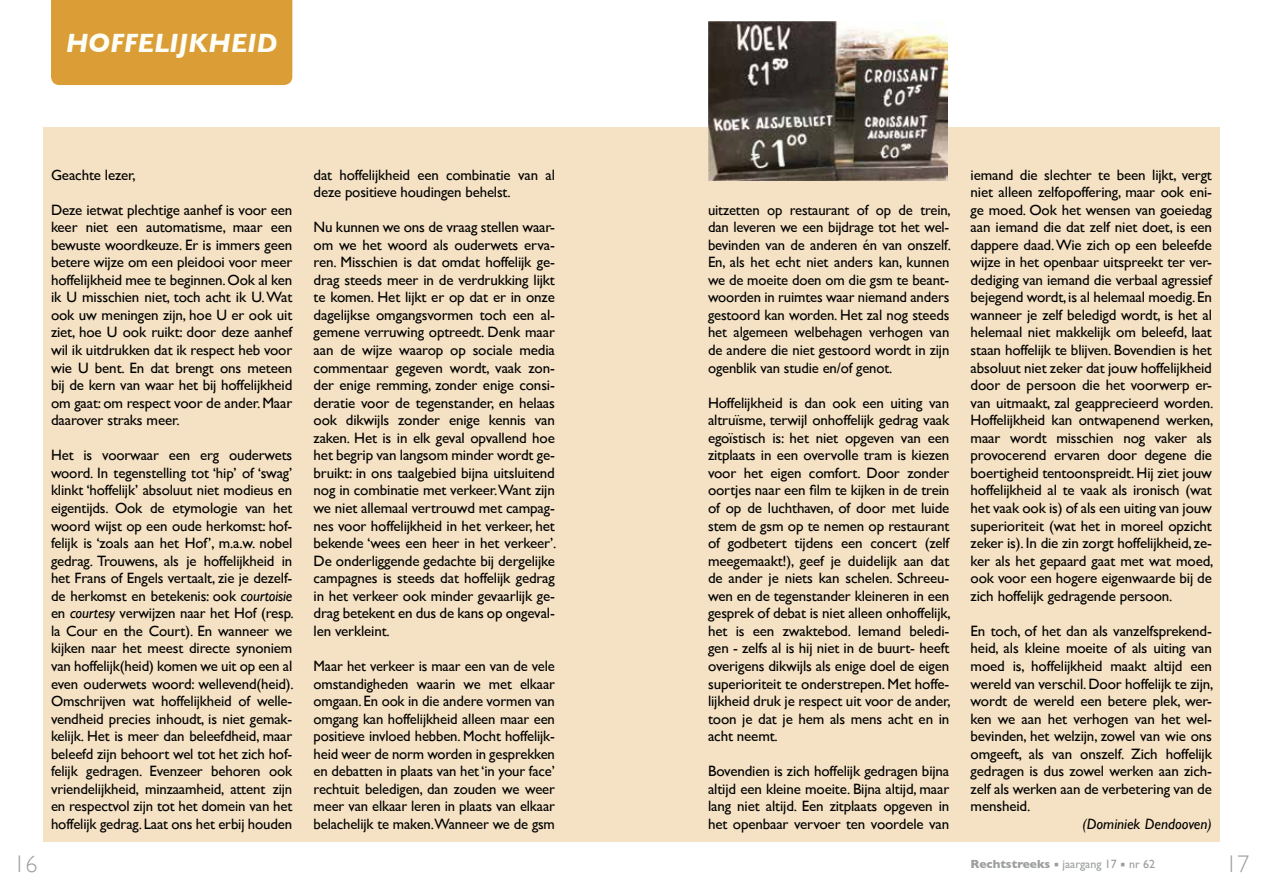
<style>
.page{position:relative;width:1263px;height:893px;background:#fff}
.page>*{position:absolute;margin:0;border:0;box-sizing:border-box;transform-origin:0 0}
.t1{font:italic 700 27px "Gill Sans";letter-spacing:-.005em;color:#fefef8}
.t2{font:300 24px "Gill Sans";color:#9c9e9f}
.t3{font:15px/17.5px "Gill Sans";letter-spacing:-.01em;color:#000;text-align:justify}
.t4{font:italic 15px "Gill Sans";color:#000}
.t5{font:12px "Gill Sans";color:#9c9e9f}
.s1{font-style:italic}
.s2{font-weight:700}
</style>
<div class="page">
<div style="left:43px;top:128px;width:588px;height:714px;background:#f5e2c4"></div>
<div style="left:631px;top:128px;width:589px;height:714px;background:#f5e2c4"></div>
<div style="left:51px;top:0;width:241px;height:85px;background:#db9e36"></div>
<img style="left:708px;top:21px;width:239px;height:160px">
<h1 class="t1" style="left:66px;top:27px;width:213px">HOFFELIJKHEID</h1>
<p class="t3" style="left:51px;top:166px;width:86px">Geachte lezer,</p>
<p class="t3" style="left:51px;top:201px;width:243px">Deze ietwat plechtige aanhef is voor een keer niet een automatisme, maar een bewuste woordkeuze. Er is immers geen betere wijze om een pleidooi voor meer hoffelijkheid mee te beginnen. Ook al ken ik U misschien niet, toch acht ik U. Wat ook uw meningen zijn, hoe U er ook uit ziet, hoe U ook ruikt: door deze aanhef wil ik uitdrukken dat ik respect heb voor wie U bent. En dat brengt ons meteen bij de kern van waar het bij hoffelijkheid om gaat: om respect voor de ander. Maar daarover straks meer.</p>
<p class="t3" style="left:51px;top:446px;width:244px">Het is voorwaar een erg ouderwets woord. In tegenstelling tot ‘hip’ of ‘swag’ klinkt ‘hoffelijk’ absoluut niet modieus en eigentijds. Ook de etymologie van het woord wijst op een oude herkomst: hof&shy;felijk is ‘zoals aan het Hof’, m.a.w. nobel gedrag. Trouwens, als je hoffelijkheid in het Frans of Engels vertaalt, zie je dezelf&shy;de herkomst en betekenis: ook <span class="s1">courtoisie </span>en <span class="s1">courtesy</span> verwijzen naar het Hof (resp. la Cour en the Court). En wanneer we kijken naar het meest directe synoniem van hoffelijk(heid) komen we uit op een al even ouderwets woord: wellevend(heid).<br>Omschrijven wat hoffelijkheid of welle&shy;vendheid precies inhoudt, is niet gemak&shy;kelijk. Het is meer dan beleefdheid, maar beleefd zijn behoort wel tot het zich hof&shy;felijk gedragen. Evenzeer behoren ook vriendelijkheid, minzaamheid, attent zijn en respectvol zijn tot het domein van het hoffelijk gedrag. Laat ons het erbij houden</p>
<p class="t3" style="left:314px;top:166px;width:243px">dat hoffelijkheid een combinatie van al deze positieve houdingen behelst.</p>
<p class="t3" style="left:314px;top:218px;width:244px">Nu kunnen we ons de vraag stellen waar&shy;om we het woord als ouderwets erva&shy;ren. Misschien is dat omdat hoffelijk ge&shy;drag steeds meer in de verdrukking lijkt te komen. Het lijkt er op dat er in onze dagelijkse omgangsvormen toch een al&shy;gemene verruwing optreedt. Denk maar aan de wijze waarop op sociale media commentaar gegeven wordt, vaak zon&shy;der enige remming, zonder enige consi&shy;deratie voor de tegenstander, en helaas ook dikwijls zonder enige kennis van zaken. Het is in elk geval opvallend hoe het begrip van langsom minder wordt ge&shy;bruikt: in ons taalgebied bijna uitsluitend nog in combinatie met verkeer.Want zijn we niet allemaal vertrouwd met campag&shy;nes voor hoffelijkheid in het verkeer, het bekende ‘wees een heer in het verkeer’.<br>De onderliggende gedachte bij dergelijke campagnes is steeds dat hoffelijk gedrag in het verkeer ook minder gevaarlijk ge&shy;drag betekent en dus de kans op ongeval&shy;len verkleint.</p>
<p class="t3" style="left:314px;top:657px;width:243px">Maar het verkeer is maar een van de vele omstandigheden waarin we met elkaar omgaan. En ook in die andere vormen van omgang kan hoffelijkheid alleen maar een positieve invloed hebben. Mocht hoffelijk&shy;heid weer de norm worden in gesprekken en debatten in plaats van het ‘in your face’ rechtuit beledigen, dan zouden we weer meer van elkaar leren in plaats van elkaar belachelijk te maken.Wanneer we de gsm</p>
<p class="t3" style="left:708px;top:201px;width:244px">uitzetten op restaurant of op de trein, dan leveren we een bijdrage tot het wel&shy;bevinden van de anderen én van onszelf.<br>En, als het echt niet anders kan, kunnen we de moeite doen om die gsm te beant&shy;woorden in ruimtes waar niemand anders gestoord kan worden. Het zal nog steeds het algemeen welbehagen verhogen van de andere die niet gestoord wordt in zijn ogenblik van studie en/of genot.</p>
<p class="t3" style="left:708px;top:394px;width:244px">Hoffelijkheid is dan ook een uiting van altruïsme, terwijl onhoffelijk gedrag vaak egoïstisch is: het niet opgeven van een zitplaats in een overvolle tram is kiezen voor het eigen comfort. Door zonder oortjes naar een film te kijken in de trein of op de luchthaven, of door met luide stem de gsm op te nemen op restaurant of godbetert tijdens een concert (zelf meegemaakt!), geef je duidelijk aan dat de ander je niets kan schelen. Schreeu&shy;wen en de tegenstander kleineren in een gesprek of debat is niet alleen onhoffelijk, het is een zwaktebod. Iemand beledi&shy;gen - zelfs al is hij niet in de buurt- heeft overigens dikwijls als enige doel de eigen superioriteit te onderstrepen. Met hoffe&shy;lijkheid druk je respect uit voor de ander, toon je dat je hem als mens acht en in acht neemt.</p>
<p class="t3" style="left:708px;top:762px;width:243px">Bovendien is zich hoffelijk gedragen bijna altijd een kleine moeite. Bijna altijd, maar lang niet altijd. Een zitplaats opgeven in het openbaar vervoer ten voordele van</p>
<p class="t3" style="left:971px;top:166px;width:244px">iemand die slechter te been lijkt, vergt niet alleen zelfopoffering, maar ook eni&shy;ge moed. Ook het wensen van goeiedag aan iemand die dat zelf niet doet, is een dappere daad. Wie zich op een beleefde wijze in het openbaar uitspreekt ter ver&shy;dediging van iemand die verbaal agressief bejegend wordt, is al helemaal moedig. En wanneer je zelf beledigd wordt, is het al helemaal niet makkelijk om beleefd, laat staan hoffelijk te blijven. Bovendien is het absoluut niet zeker dat jouw hoffelijkheid door de persoon die het voorwerp er&shy;van uitmaakt, zal geapprecieerd worden.<br>Hoffelijkheid kan ontwapenend werken, maar wordt misschien nog vaker als provocerend ervaren door degene die boertigheid tentoonspreidt. Hij ziet jouw hoffelijkheid al te vaak als ironisch (wat het vaak ook is) of als een uiting van jouw superioriteit (wat het in moreel opzicht zeker is). In die zin zorgt hoffelijkheid, ze&shy;ker als het gepaard gaat met wat moed, ook voor een hogere eigenwaarde bij de zich hoffelijk gedragende persoon.</p>
<p class="t3" style="left:971px;top:622px;width:244px">En toch, of het dan als vanzelfsprekend&shy;heid, als kleine moeite of als uiting van moed is, hoffelijkheid maakt altijd een wereld van verschil. Door hoffelijk te zijn, wordt de wereld een betere plek, wer&shy;ken we aan het verhogen van het wel&shy;bevinden, het welzijn, zowel van wie ons omgeeft, als van onszelf. Zich hoffelijk gedragen is dus zowel werken aan zich&shy;zelf als werken aan de verbetering van de mensheid.</p>
<p class="t4" style="left:1082px;top:815px;width:131px">(Dominiek Dendooven)</p>
<h2 class="t2" style="left:14px;top:845px;width:25px">16</h2>
<p class="t5" style="left:971px;top:857px;width:186px"><span class="s2">Rechtstreeks</span> ▪ jaargang 17 ▪ nr 62</p>
<h2 class="t2" style="left:1225px;top:845px;width:25px">17</h2>
</div>
